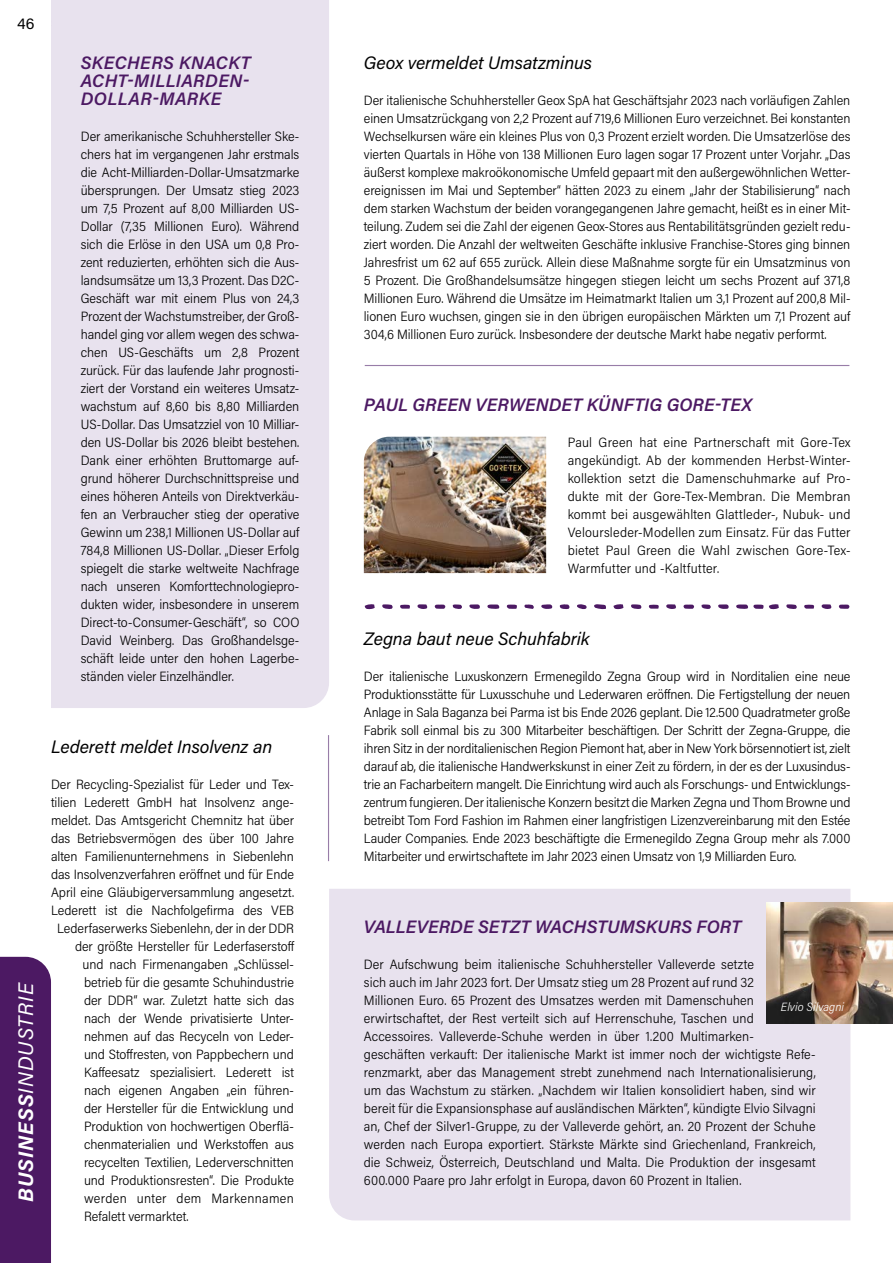
<style>
.page{position:relative;width:893px;height:1263px;background:#fff}
.page>*{position:absolute;margin:0;border:0;box-sizing:border-box;transform-origin:0 0}
.t1{font:italic 21px "Acumin Pro";letter-spacing:.045em;color:#fff}
.t2{font:italic 600 18px/18px "Acumin Pro";letter-spacing:.01em;color:#4c1963;text-align:justify}
.t3{font:italic 18px "Acumin Pro";letter-spacing:-.005em;color:#000}
.t4{font:300 13.5px/18px "Acumin Pro Semi Cond";color:#000;text-align:justify}
.t5{font:300 13.5px "Acumin Pro Semi Cond";letter-spacing:.025em;color:#000}
.t6{font:italic 300 12px "Acumin Pro Semi Cond";letter-spacing:.005em;color:#fff}
.s1{font-weight:700}
</style>
<div class="page">
<div style="left:329px;top:889px;width:521px;height:331px;background:#e8e2ee"></div>
<div style="left:51px;top:0;width:278px;height:708px;background:#e8e2ee"></div>
<img style="left:364px;top:437px;width:182px;height:136px">
<div style="left:0;top:957px;width:51px;height:306px;background:#4c1963"></div>
<img style="left:767px;top:902px;width:126px;height:121px">
<hr style="left:328px;top:735px;width:1px;height:126px;background:#987da8">
<hr style="left:365px;top:365px;width:484px;height:1px;background:#987da8">
<svg style="left:594px;top:604px;width:12px;height:6px"></svg>
<svg style="left:487px;top:604px;width:12px;height:5px"></svg>
<svg style="left:435px;top:604px;width:10px;height:5px"></svg>
<svg style="left:541px;top:604px;width:12px;height:5px"></svg>
<svg style="left:469px;top:604px;width:11px;height:5px"></svg>
<svg style="left:365px;top:604px;width:10px;height:5px"></svg>
<svg style="left:506px;top:604px;width:11px;height:5px"></svg>
<svg style="left:560px;top:604px;width:9px;height:5px"></svg>
<svg style="left:382px;top:604px;width:11px;height:5px"></svg>
<svg style="left:577px;top:604px;width:10px;height:5px"></svg>
<svg style="left:417px;top:604px;width:10px;height:5px"></svg>
<svg style="left:400px;top:605px;width:10px;height:4px"></svg>
<svg style="left:453px;top:604px;width:9px;height:5px"></svg>
<svg style="left:524px;top:604px;width:10px;height:5px"></svg>
<svg style="left:683px;top:604px;width:11px;height:5px"></svg>
<svg style="left:718px;top:604px;width:11px;height:5px"></svg>
<svg style="left:613px;top:604px;width:10px;height:5px"></svg>
<svg style="left:631px;top:604px;width:10px;height:5px"></svg>
<svg style="left:666px;top:604px;width:10px;height:5px"></svg>
<svg style="left:648px;top:605px;width:11px;height:4px"></svg>
<svg style="left:702px;top:604px;width:9px;height:5px"></svg>
<svg style="left:839px;top:604px;width:10px;height:5px"></svg>
<svg style="left:736px;top:604px;width:43px;height:5px"></svg>
<svg style="left:786px;top:604px;width:11px;height:5px"></svg>
<svg style="left:821px;top:604px;width:10px;height:5px"></svg>
<svg style="left:804px;top:605px;width:10px;height:4px"></svg>
<h2 class="t2" style="left:81px;top:53px;width:172px">SKECHERS KNACKT ACHT-MILLIARDEN-DOLLAR-MARKE</h2>
<p class="t4" style="left:81px;top:127px;width:220px">Der amerikanische Schuhhersteller Ske&shy;chers hat im vergangenen Jahr erstmals die Acht-Milliarden-Dollar-Umsatzmarke übersprungen. Der Umsatz stieg 2023 um 7,5 Prozent auf 8,00 Milliarden US-Dollar (7,35 Millionen Euro). Während sich die Erlöse in den USA um 0,8 Pro&shy;zent reduzierten, erhöhten sich die Aus&shy;landsumsätze um 13,3 Prozent. Das D2C-Geschäft war mit einem Plus von 24,3<br>Prozent der Wachstumstreiber, der Groß&shy;handel ging vor allem wegen des schwa&shy;chen US-Geschäfts um 2,8 Prozent zurück. Für das laufende Jahr prognosti&shy;ziert der Vorstand ein weiteres Umsatz&shy;wachstum auf 8,60 bis 8,80 Milliarden US-Dollar. Das Umsatzziel von 10 Milliar&shy;den US-Dollar bis 2026 bleibt bestehen.<br>Dank einer erhöhten Bruttomarge auf&shy;grund höherer Durchschnittspreise und eines höheren Anteils von Direktverkäu&shy;fen an Verbraucher stieg der operative Gewinn um 238,1 Millionen US-Dollar auf 784,8 Millionen US-Dollar. „Dieser Erfolg spiegelt die starke weltweite Nachfrage nach unseren Komforttechnologiepro&shy;dukten wider, insbesondere in unserem Direct-to-Consumer-Geschäft“, so COO David Weinberg. Das Großhandelsge&shy;schäft leide unter den hohen Lagerbe&shy;ständen vieler Einzelhändler.</p>
<h1 class="t1" style="left:11px;top:1202px;width:221px;rotate:-90deg"><span class="s1">BUSINESS</span>INDUSTRIE</h1>
<h2 class="t3" style="left:51px;top:734px;width:223px">Lederett meldet Insolvenz an</h2>
<p class="t4" style="left:51px;top:775px;width:244px">Der Recycling-Spezialist für Leder und Tex-</p>
<p class="t4" style="left:51px;top:793px;width:244px">tilien Lederett GmbH hat Insolvenz ange-</p>
<p class="t4" style="left:51px;top:811px;width:244px">meldet. Das Amtsgericht Chemnitz hat über</p>
<p class="t4" style="left:51px;top:829px;width:244px">das Betriebsvermögen des über 100 Jahre</p>
<p class="t4" style="left:51px;top:847px;width:244px">alten Familienunternehmens in Siebenlehn</p>
<p class="t4" style="left:51px;top:865px;width:244px">das Insolvenzverfahren eröffnet und für Ende</p>
<p class="t4" style="left:51px;top:883px;width:245px">April eine Gläubigerversammlung angesetzt.</p>
<p class="t4" style="left:51px;top:901px;width:244px">Lederett ist die Nachfolgefirma des VEB</p>
<p class="t4" style="left:57px;top:919px;width:238px">Lederfaserwerks Siebenlehn, der in der DDR</p>
<p class="t4" style="left:75px;top:937px;width:221px">der größte Hersteller für Lederfaserstoff</p>
<p class="t4" style="left:83px;top:955px;width:213px">und nach Firmenangaben „Schlüssel-</p>
<p class="t4" style="left:84px;top:973px;width:211px">betrieb für die gesamte Schuhindustrie</p>
<p class="t4" style="left:84px;top:991px;width:212px">der DDR“ war. Zuletzt hatte sich das</p>
<p class="t4" style="left:84px;top:1009px;width:212px">nach der Wende privatisierte Unter-</p>
<p class="t4" style="left:84px;top:1027px;width:211px">nehmen auf das Recyceln von Leder-</p>
<p class="t4" style="left:84px;top:1045px;width:211px">und Stoffresten, von Pappbechern und</p>
<p class="t4" style="left:84px;top:1063px;width:211px">Kaffeesatz spezialisiert. Lederett ist</p>
<p class="t4" style="left:84px;top:1081px;width:212px">nach eigenen Angaben „ein führen-</p>
<p class="t4" style="left:84px;top:1099px;width:211px">der Hersteller für die Entwicklung und</p>
<p class="t4" style="left:84px;top:1117px;width:212px">Produktion von hochwertigen Oberflä-</p>
<p class="t4" style="left:84px;top:1135px;width:211px">chenmaterialien und Werkstoffen aus</p>
<p class="t4" style="left:84px;top:1153px;width:211px">recycelten Textilien, Lederverschnitten</p>
<p class="t4" style="left:84px;top:1171px;width:211px">und Produktionsresten“. Die Produkte</p>
<p class="t5" style="left:84px;top:1189px;width:211px">werden unter dem Markennamen</p>
<p class="t4" style="left:84px;top:1207px;width:106px">Refalett vermarktet.</p>
<h2 class="t3" style="left:364px;top:50px;width:230px">Geox vermeldet Umsatzminus</h2>
<p class="t4" style="left:364px;top:91px;width:488px">Der italienische Schuhhersteller Geox SpA hat Geschäftsjahr 2023 nach vorläufigen Zahlen einen Umsatzrückgang von 2,2 Prozent auf 719,6 Millionen Euro verzeichnet. Bei konstanten Wechselkursen wäre ein kleines Plus von 0,3 Prozent erzielt worden. Die Umsatzerlöse des vierten Quartals in Höhe von 138 Millionen Euro lagen sogar 17 Prozent unter Vorjahr. „Das äußerst komplexe makroökonomische Umfeld gepaart mit den außergewöhnlichen Wetter&shy;ereignissen im Mai und September“ hätten 2023 zu einem „Jahr der Stabilisierung“ nach dem starken Wachstum der beiden vorangegangenen Jahre gemacht, heißt es in einer Mit&shy;teilung. Zudem sei die Zahl der eigenen Geox-Stores aus Rentabilitätsgründen gezielt redu&shy;ziert worden. Die Anzahl der weltweiten Geschäfte inklusive Franchise-Stores ging binnen Jahresfrist um 62 auf 655 zurück. Allein diese Maßnahme sorgte für ein Umsatzminus von 5 Prozent. Die Großhandelsumsätze hingegen stiegen leicht um sechs Prozent auf 371,8<br>Millionen Euro. Während die Umsätze im Heimatmarkt Italien um 3,1 Prozent auf 200,8 Mil&shy;lionen Euro wuchsen, gingen sie in den übrigen europäischen Märkten um 7,1 Prozent auf 304,6 Millionen Euro zurück. Insbesondere der deutsche Markt habe negativ performt.</p>
<h2 class="t2" style="left:364px;top:395px;width:390px">PAUL GREEN VERWENDET KÜNFTIG GORE-TEX</h2>
<p class="t4" style="left:568px;top:433px;width:284px">Paul Green hat eine Partnerschaft mit Gore-Tex angekündigt. Ab der kommenden Herbst-Winter&shy;kollektion setzt die Damenschuhmarke auf Pro&shy;dukte mit der Gore-Tex-Membran. Die Membran kommt bei ausgewählten Glattleder-, Nubuk- und Veloursleder-Modellen zum Einsatz. Für das Futter bietet Paul Green die Wahl zwischen Gore-Tex-Warmfutter und -Kaltfutter.</p>
<h2 class="t3" style="left:364px;top:626px;width:227px">Zegna baut neue Schuhfabrik</h2>
<p class="t4" style="left:364px;top:667px;width:488px">Der italienische Luxuskonzern Ermenegildo Zegna Group wird in Norditalien eine neue Produktionsstätte für Luxusschuhe und Lederwaren eröffnen. Die Fertigstellung der neuen Anlage in Sala Baganza bei Parma ist bis Ende 2026 geplant. Die 12.500 Quadratmeter große Fabrik soll einmal bis zu 300 Mitarbeiter beschäftigen. Der Schritt der Zegna-Gruppe, die ihren Sitz in der norditalienischen Region Piemont hat, aber in New York börsennotiert ist, zielt darauf ab, die italienische Handwerkskunst in einer Zeit zu fördern, in der es der Luxusindus&shy;trie an Facharbeitern mangelt. Die Einrichtung wird auch als Forschungs- und Entwicklungs&shy;zentrum fungieren. Der italienische Konzern besitzt die Marken Zegna und Thom Browne und betreibt Tom Ford Fashion im Rahmen einer langfristigen Lizenzvereinbarung mit den Estée Lauder Companies. Ende 2023 beschäftigte die Ermenegildo Zegna Group mehr als 7.000<br>Mitarbeiter und erwirtschaftete im Jahr 2023 einen Umsatz von 1,9 Milliarden Euro.</p>
<h2 class="t2" style="left:364px;top:917px;width:379px">VALLEVERDE SETZT WACHSTUMSKURS FORT</h2>
<p class="t4" style="left:364px;top:955px;width:453px;text-align:left">Der Aufschwung beim italienische Schuhhersteller Valleverde setzte<br>sich auch im Jahr 2023 fort. Der Umsatz stieg um 28 Prozent auf rund 32<br>Millionen Euro. 65 Prozent des Umsatzes werden mit Damenschuhen erwirtschaftet, der Rest verteilt sich auf Herrenschuhe, Taschen und Accessoires. Valleverde-Schuhe werden in über 1.200 Multimarken&shy;geschäften verkauft: Der italienische Markt ist immer noch der wichtigste Refe&shy;renzmarkt, aber das Management strebt zunehmend nach Internationalisierung, um das Wachstum zu stärken. „Nachdem wir Italien konsolidiert haben, sind wir bereit für die Expansionsphase auf ausländischen Märkten“, kündigte Elvio Silvagni an, Chef der Silver1-Gruppe, zu der Valleverde gehört, an. 20 Prozent der Schuhe werden nach Europa exportiert. Stärkste Märkte sind Griechenland, Frankreich, die Schweiz, Österreich, Deutschland und Malta. Die Produktion der insgesamt 600.000 Paare pro Jahr erfolgt in Europa, davon 60 Prozent in Italien.</p>
<p class="t6" style="left:781px;top:998px;width:65px">Elvio Silvagni</p>
</div>
